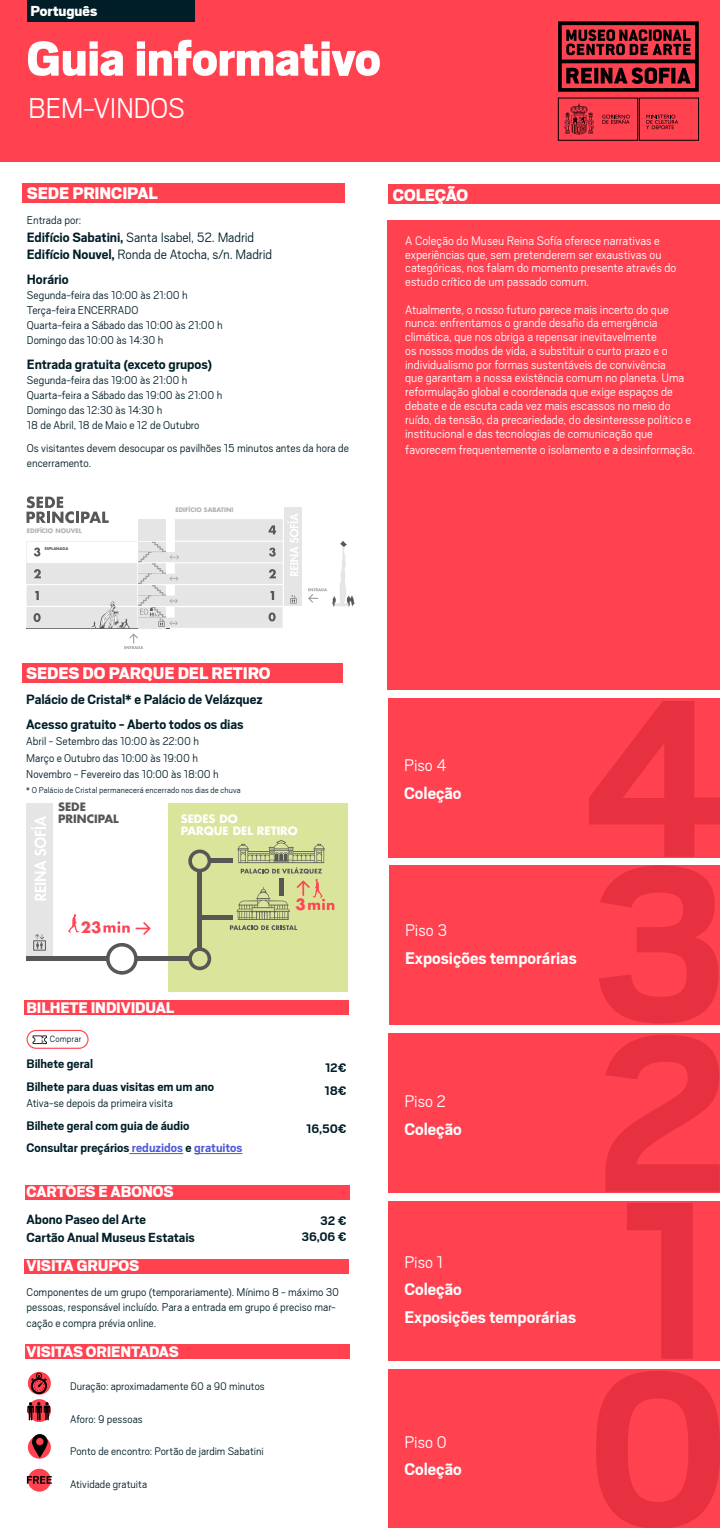
<style>
.page{position:relative;width:720px;height:1528px;background:#fff}
.page>*{position:absolute;margin:0;border:0;box-sizing:border-box;transform-origin:0 0}
.t1{font:700 248.75px "Scout";color:#e73040}
.t2{font:900 54.75px "Scout";letter-spacing:-.015em;color:#fff}
.t3{font:300 31.75px "Scout";letter-spacing:-.015em;color:#fff}
.t4{font:700 18.75px/27.5px "Scout";color:#fff}
.t5{font:900 18.75px "Scout";letter-spacing:-.005em;color:#fff}
.t6{font:300 18.75px "Scout";color:#fff}
.t7{font:900 17.25px "Scout";letter-spacing:-.005em;color:#fff}
.t8{font:900 17px "Scout";letter-spacing:-.01em;color:#fff}
.t9{font:900 16.12px "Scout";letter-spacing:-.005em;color:#fff}
.t10{font:700 15px/25px "Scout";letter-spacing:-.005em;color:#001e28}
.t11{font:300 15px/17.5px "Scout";letter-spacing:-.01em;color:#001e28}
.t12{font:700 15px "Futura LT";color:#ff4655}
.t13{font:700 14.62px/17.2px "Scout";color:#001e28}
.t14{font:300 13.75px/13.8px "Scout";color:#fff}
.t15{font:700 13.75px/22.5px "Scout";letter-spacing:-.005em;color:#001e28}
.t16{font:300 12.5px/15px "Scout";color:#001e28}
.t17{font:300 12.25px "Scout";letter-spacing:.005em;color:#001e28}
.t18{font:700 11.25px/11.2px "Futura LT";color:#fff}
.t19{font:700 11.25px/11.2px "Futura LT";color:#575756}
.t20{font:300 10.12px "Scout";letter-spacing:.01em;color:#001e28}
.t21{font:300 9.38px "Scout";letter-spacing:.01em;color:#001e28}
.t22{font:700 6px "Futura LT";color:#b3b2b2}
.t23{font:700 3.75px "Futura LT";color:#575756}
.s1{font-weight:700}
.s2{font-size:17px}
.s3{color:#4f5cd6}
.s4{font-size:17.25px}
</style>
<div class="page">
<div style="left:388px;top:1369px;width:331px;height:158px;background:#ff4150"></div>
<div style="left:388px;top:1201px;width:331px;height:159px;background:#ff4150"></div>
<div style="left:388px;top:1033px;width:331px;height:159px;background:#ff4150"></div>
<div style="left:389px;top:865px;width:330px;height:159px;background:#ff4150"></div>
<div style="left:388px;top:698px;width:331px;height:160px;background:#ff4150"></div>
<div style="left:26px;top:803px;width:27px;height:153px;background:#e5e5e5"></div>
<div style="left:168px;top:803px;width:179px;height:188px;background:#dae49b"></div>
<svg style="left:230px;top:925px;width:67px;height:5px"></svg>
<div style="left:197px;top:871px;width:5px;height:78px;background:#575756"></div>
<svg style="left:104px;top:943px;width:36px;height:31px"></svg>
<svg style="left:188px;top:947px;width:23px;height:23px"></svg>
<svg style="left:31px;top:816px;width:15px;height:84px"></svg>
<svg style="left:33px;top:934px;width:13px;height:16px"></svg>
<hr style="left:200px;top:915px;width:33px;height:4px;background:#575756">
<div style="left:209px;top:858px;width:24px;height:5px;background:#575756"></div>
<svg style="left:188px;top:849px;width:23px;height:23px"></svg>
<hr style="left:26px;top:956px;width:82px;height:4px;background:#575756">
<hr style="left:135px;top:956px;width:55px;height:4px;background:#575756">
<svg style="left:68px;top:914px;width:11px;height:18px"></svg>
<svg style="left:236px;top:840px;width:98px;height:79px"></svg>
<svg style="left:103px;top:921px;width:47px;height:13px"></svg>
<div style="left:25px;top:1343px;width:324px;height:15px;background:#ff4150"></div>
<div style="left:25px;top:1184px;width:324px;height:15px;background:#ff4150"></div>
<div style="left:22px;top:663px;width:321px;height:19px;background:#ff4150"></div>
<div style="left:23px;top:184px;width:321px;height:19px;background:#ff4150"></div>
<div style="left:24px;top:999px;width:325px;height:15px;background:#ff4150"></div>
<div style="left:24px;top:1258px;width:325px;height:15px;background:#ff4150"></div>
<svg style="left:28px;top:1371px;width:23px;height:23px"></svg>
<svg style="left:28px;top:1398px;width:23px;height:23px"></svg>
<div style="left:28px;top:1435px;width:23px;height:23px;background:#ff4150;border-radius:50%"></div>
<hr style="left:129px;top:1153px;width:54px;height:1px;background:#4f5cd6">
<hr style="left:194px;top:1153px;width:48px;height:1px;background:#4f5cd6">
<svg style="left:32px;top:1434px;width:16px;height:23px"></svg>
<svg style="left:31px;top:1372px;width:16px;height:21px"></svg>
<svg style="left:27px;top:1401px;width:23px;height:19px"></svg>
<svg style="left:28px;top:1468px;width:23px;height:23px"></svg>
<svg style="left:27px;top:1475px;width:25px;height:8px"></svg>
<div style="left:388px;top:185px;width:331px;height:19px;background:#ff4150"></div>
<div style="left:0;top:0;width:719px;height:162px;background:#ff4150"></div>
<div style="left:27px;top:0;width:168px;height:21px;background:#001e28"></div>
<svg style="left:557px;top:21px;width:141px;height:120px"></svg>
<div style="left:284px;top:508px;width:18px;height:98px;background:#e5e5e5"></div>
<svg style="left:308px;top:541px;width:46px;height:65px"></svg>
<div style="left:388px;top:220px;width:331px;height:469px;background:#ff4150"></div>
<svg style="left:26px;top:496px;width:272px;height:153px"></svg>
<div style="left:26px;top:1029px;width:63px;height:19px;border:1px solid #ff4150;border-radius:9px"></div>
<svg style="left:32px;top:1035px;width:15px;height:9px"></svg>
<p class="t9" style="left:30px;top:0;width:68px">Português</p>
<h2 class="t2" style="left:27px;top:23px;width:355px">Guia informativo</h2>
<h3 class="t3" style="left:28px;top:87px;width:158px">BEM-VINDOS</h3>
<h3 class="t5" style="left:27px;top:181px;width:132px">SEDE PRINCIPAL</h3>
<p class="t16" style="left:27px;top:212px;width:56px">Entrada por:</p>
<p class="t11" style="left:27px;top:228px;width:247px"><span class="s1">Edifício Sabatini,</span> Santa Isabel, 52. Madrid<br><span class="s1">Edifício Nouvel,</span> Ronda de Atocha, s/n. Madrid</p>
<p class="t10" style="left:27px;top:266px;width:43px">Horário</p>
<p class="t16" style="left:27px;top:287px;width:197px">Segunda-feira das 10:00 às 21:00 h<br>Terça-feira ENCERRADO<br>Quarta-feira a Sábado das 10:00 às 21:00 h<br>Domingo das 10:00 às 14:30 h</p>
<p class="t10" style="left:27px;top:351px;width:187px">Entrada gratuita (exceto grupos)</p>
<p class="t16" style="left:27px;top:372px;width:197px">Segunda-feira das 19:00 às 21:00 h Quarta-feira a Sábado das 19:00 às 21:00 h Domingo das 12:30 às 14:30 h<br>18 de Abril, 18 de Maio e 12 de Outubro</p>
<p class="t16" style="left:27px;top:440px;width:323px">Os visitantes devem desocupar os pavilhões 15 minutos antes da hora de encerramento.</p>
<p class="t22" style="left:27px;top:527px;width:56px">EDIFÍCIO NOUVEL</p>
<p class="t23" style="left:45px;top:546px;width:25px">ESPLANADA</p>
<p class="t22" style="left:175px;top:506px;width:59px">EDIFÍCIO SABATINI</p>
<h3 class="t5" style="left:393px;top:183px;width:77px">COLEÇÃO</h3>
<p class="t14" style="left:405px;top:233px;width:272px">A Coleção do Museu Reina Sofía oferece narrativas e experiências que, sem pretenderem ser exaustivas ou categóricas, nos falam do momento presente através do estudo crítico de um passado comum.</p>
<p class="t14" style="left:405px;top:302px;width:287px">Atualmente, o nosso futuro parece mais incerto do que nunca: enfrentamos o grande desafio da emergência climática, que nos obriga a repensar inevitavelmente<br>os nossos modos de vida, a substituir o curto prazo e o individualismo por formas sustentáveis de convivência<br>que garantam a nossa existência comum no planeta. Uma reformulação global e coordenada que exige espaços de debate e de escuta cada vez mais escassos no meio do ruído, da tensão, da precariedade, do desinteresse político e institucional e das tecnologias de comunicação que</p>
<p class="t14" style="left:405px;top:442px;width:291px">favorecem frequentemente o isolamento e a desinformação.</p>
<h3 class="t5" style="left:26px;top:661px;width:246px">SEDES DO PARQUE DEL RETIRO</h3>
<p class="t10" style="left:26px;top:686px;width:238px">Palácio de Cristal* e Palácio de Velázquez<br>Acesso gratuito - Aberto todos os dias</p>
<p class="t16" style="left:26px;top:732px;width:194px;line-height:16.2px">Abril - Setembro das 10:00 às 22:00 h<br>Março e Outubro das 10:00 às 19:00 h<br>Novembro - Fevereiro das 10:00 às 18:00 h</p>
<p class="t21" style="left:26px;top:784px;width:216px">* O Palácio de Cristal permanecerá encerrado nos dias de chuva</p>
<p class="t19" style="left:58px;top:801px;width:62px">SEDE<br>PRINCIPAL</p>
<p class="t12" style="left:81px;top:917px;width:22px">23</p>
<p class="t18" style="left:181px;top:813px;width:119px">SEDES DO<br>PARQUE DEL RETIRO</p>
<p class="t12" style="left:295px;top:894px;width:12px">3</p>
<p class="t7" style="left:26px;top:996px;width:149px"><span class="s2">BILHETE</span> INDIVIDUAL</p>
<p class="t20" style="left:50px;top:1032px;width:33px">Comprar</p>
<p class="t15" style="left:26px;top:1052px;width:189px">Bilhete geral<br>Bilhete para duas visitas em um ano</p>
<p class="t16" style="left:26px;top:1095px;width:148px">Ativa-se depois da primeira visita</p>
<p class="t15" style="left:26px;top:1113px;width:217px">Bilhete geral com guia de áudio<br>Consultar preçários <span class="s3">reduzidos</span> e <span class="s3">gratuitos</span></p>
<p class="t8" style="left:26px;top:1180px;width:148px">CARTÕES E <span class="s4">ABONOS</span></p>
<p class="t13" style="left:26px;top:1210px;width:170px">Abono Paseo del Arte<br>Cartão Anual Museus Estatais</p>
<p class="t7" style="left:26px;top:1254px;width:114px">VISITA GRUPOS</p>
<p class="t16" style="left:26px;top:1284px;width:314px">Componentes de um grupo (temporariamente). Mínimo 8 - máximo 30 pessoas, responsável incluído. Para a entrada em grupo é preciso mar&shy;cação e compra prévia online.</p>
<p class="t8" style="left:26px;top:1340px;width:154px">VISITAS ORIENTADAS</p>
<p class="t17" style="left:70px;top:1378px;width:196px">Duração: aproximadamente 60 a 90 minutos</p>
<p class="t17" style="left:70px;top:1410px;width:74px">Aforo: 9 pessoas</p>
<p class="t17" style="left:70px;top:1443px;width:195px">Ponto de encontro: Portão de jardim Sabatini</p>
<p class="t17" style="left:70px;top:1475px;width:79px">Atividade gratuita</p>
<p class="t15" style="left:324px;top:1055px;width:24px">12€<br>18€</p>
<p class="t15" style="left:306px;top:1117px;width:42px">16,50€</p>
<p class="t15" style="left:301px;top:1211px;width:47px;line-height:16.2px;text-align:right">32 €<br>36,06 €</p>
<h3 class="t6" style="left:404px;top:753px;width:44px">Piso 4</h3>
<h3 class="t4" style="left:404px;top:778px;width:59px">Coleção</h3>
<h3 class="t6" style="left:405px;top:918px;width:44px">Piso 3</h3>
<h3 class="t4" style="left:405px;top:943px;width:173px">Exposições temporárias</h3>
<h3 class="t6" style="left:404px;top:1089px;width:43px">Piso 2</h3>
<h3 class="t4" style="left:404px;top:1114px;width:59px">Coleção</h3>
<h3 class="t6" style="left:404px;top:1249px;width:41px">Piso 1</h3>
<h3 class="t4" style="left:404px;top:1274px;width:173px">Coleção<br>Exposições temporárias</h3>
<h3 class="t6" style="left:404px;top:1429px;width:44px">Piso 0</h3>
<h3 class="t4" style="left:404px;top:1454px;width:59px">Coleção</h3>
<h1 class="t1" style="left:582px;top:617px;width:148px">4</h1>
<h1 class="t1" style="left:589px;top:783px;width:142px">3</h1>
<h1 class="t1" style="left:594px;top:952px;width:140px">2</h1>
<h1 class="t1" style="left:615px;top:1119px;width:104px">1</h1>
<h1 class="t1" style="left:583px;top:1288px;width:150px">0</h1>
</div>
